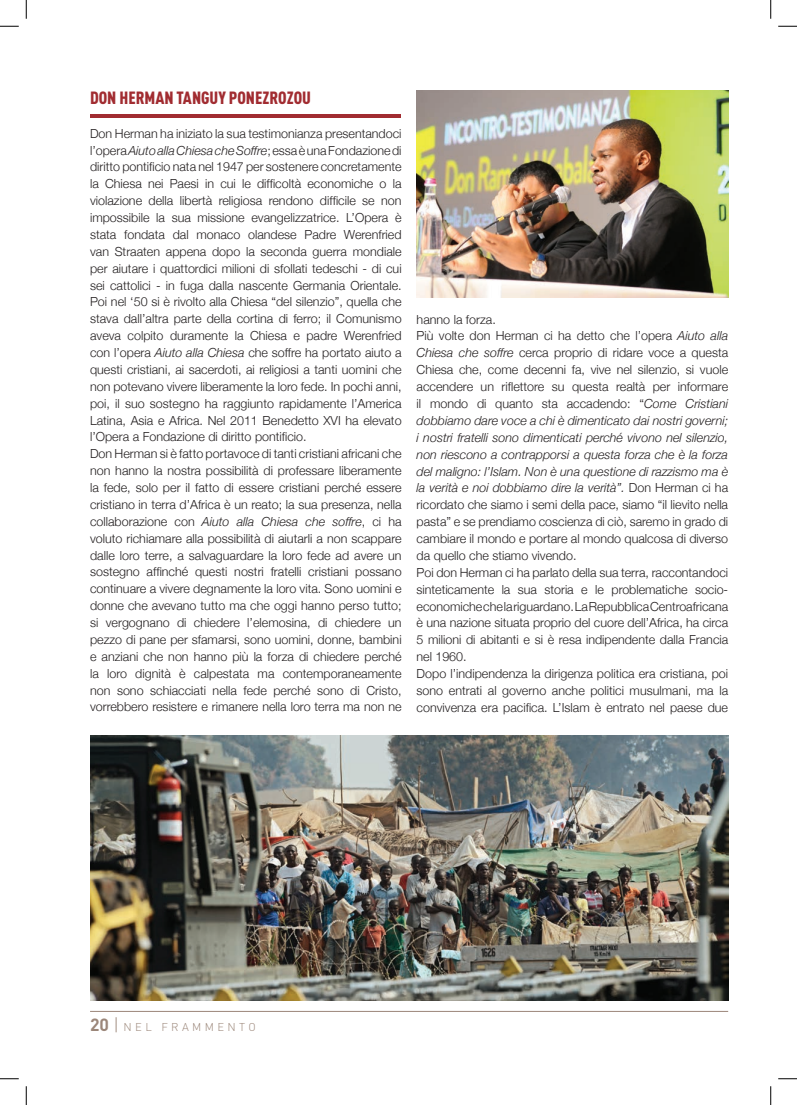
<style>
.page{position:relative;width:797px;height:1105px;background:#fff}
.page>*{position:absolute;margin:0;border:0;box-sizing:border-box;transform-origin:0 0}
.t1{font:900 17.5px "DIN Cond";color:#a12c31}
.t2{font:300 12.5px/16.9px "Helvetica Neue";color:#231f20}
.t3{font:300 11.25px "DIN";letter-spacing:.3em;color:#9b8679}
.s1{font-style:italic}
.s2{font-weight:700;font-size:17.5px}
.s3{font-size:17.5px}
</style>
<div class="page">
<hr style="left:90px;top:1011px;width:638px;height:1px;background:#9b8679">
<img style="left:416px;top:90px;width:312px;height:207px">
<hr style="left:91px;top:114px;width:310px;height:3px;background:#a12c31">
<img style="left:91px;top:736px;width:637px;height:265px">
<svg style="left:0;top:25px;width:19px;height:2px"></svg>
<svg style="left:778px;top:25px;width:19px;height:2px"></svg>
<svg style="left:0;top:1078px;width:19px;height:1px"></svg>
<svg style="left:778px;top:1078px;width:19px;height:1px"></svg>
<svg style="left:25px;top:0;width:2px;height:19px"></svg>
<svg style="left:25px;top:1086px;width:2px;height:19px"></svg>
<svg style="left:770px;top:0;width:1px;height:19px"></svg>
<svg style="left:770px;top:1086px;width:1px;height:19px"></svg>
<h1 class="t1" style="left:90px;top:87px;width:222px">DON HERMAN TANGUY PONEZROZOU</h1>
<p class="t2" style="left:90px;top:124px;width:313px">Don Herman ha iniziato la sua testimonianza presentandoci l’opera <span class="s1">Aiuto alla Chiesa che Soffre</span>; essa è una Fondazione di diritto pontificio nata nel 1947 per sostenere concretamente la Chiesa nei Paesi in cui le difficoltà economiche o la violazione della libertà religiosa rendono difficile se non impossibile la sua missione evangelizzatrice. L’Opera è stata fondata dal monaco olandese Padre Werenfried van Straaten appena dopo la seconda guerra mondiale per aiutare i quattordici milioni di sfollati tedeschi - di cui sei cattolici - in fuga dalla nascente Germania Orientale.<br>Poi nel ‘50 si è rivolto alla Chiesa “del silenzio”, quella che stava dall’altra parte della cortina di ferro; il Comunismo aveva colpito duramente la Chiesa e padre Werenfried con l’opera <span class="s1">Aiuto alla Chiesa</span> che soffre ha portato aiuto a questi cristiani, ai sacerdoti, ai religiosi a tanti uomini che non potevano vivere liberamente la loro fede. In pochi anni, poi, il suo sostegno ha raggiunto rapidamente l’America Latina, Asia e Africa. Nel 2011 Benedetto XVI ha elevato l’Opera a Fondazione di diritto pontificio.<br>Don Herman si è fatto portavoce di tanti cristiani africani che non hanno la nostra possibilità di professare liberamente la fede, solo per il fatto di essere cristiani perché essere cristiano in terra d’Africa è un reato; la sua presenza, nella collaborazione con <span class="s1">Aiuto alla Chiesa che soffre</span>, ci ha voluto richiamare alla possibilità di aiutarli a non scappare dalle loro terre, a salvaguardare la loro fede ad avere un sostegno affinché questi nostri fratelli cristiani possano continuare a vivere degnamente la loro vita. Sono uomini e donne che avevano tutto ma che oggi hanno perso tutto; si vergognano di chiedere l’elemosina, di chiedere un pezzo di pane per sfamarsi, sono uomini, donne, bambini e anziani che non hanno più la forza di chiedere perché la loro dignità è calpestata ma contemporaneamente non sono schiacciati nella fede perché sono di Cristo, vorrebbero resistere e rimanere nella loro terra ma non ne</p>
<p class="t2" style="left:416px;top:310px;width:313px">hanno la forza.<br>Più volte don Herman ci ha detto che l’opera <span class="s1">Aiuto alla Chiesa che soffre</span> cerca proprio di ridare voce a questa Chiesa che, come decenni fa, vive nel silenzio, si vuole accendere un riflettore su questa realtà per informare il mondo di quanto sta accadendo: “<span class="s1">Come Cristiani dobbiamo dare voce a chi è dimenticato dai nostri governi; i nostri fratelli sono dimenticati perché vivono nel silenzio, non riescono a contrapporsi a questa forza che è la forza del maligno: l’Islam. Non è una questione di razzismo ma è la verità e noi dobbiamo dire la verità”.</span> Don Herman ci ha ricordato che siamo i semi della pace, siamo “il lievito nella pasta” e se prendiamo coscienza di ciò, saremo in grado di cambiare il mondo e portare al mondo qualcosa di diverso da quello che stiamo vivendo.<br>Poi don Herman ci ha parlato della sua terra, raccontandoci sinteticamente la sua storia e le problematiche socio&shy;economiche che la riguardano. La Repubblica Centroafricana è una nazione situata proprio del cuore dell’Africa, ha circa 5 milioni di abitanti e si è resa indipendente dalla Francia nel 1960.<br>Dopo l’indipendenza la dirigenza politica era cristiana, poi sono entrati al governo anche politici musulmani, ma la convivenza era pacifica. L’Islam è entrato nel paese due</p>
<p class="t3" style="left:90px;top:1020px;width:167px"><span class="s2">20</span> <span class="s3">|</span> NEL FRAMMENTO</p>
</div>
